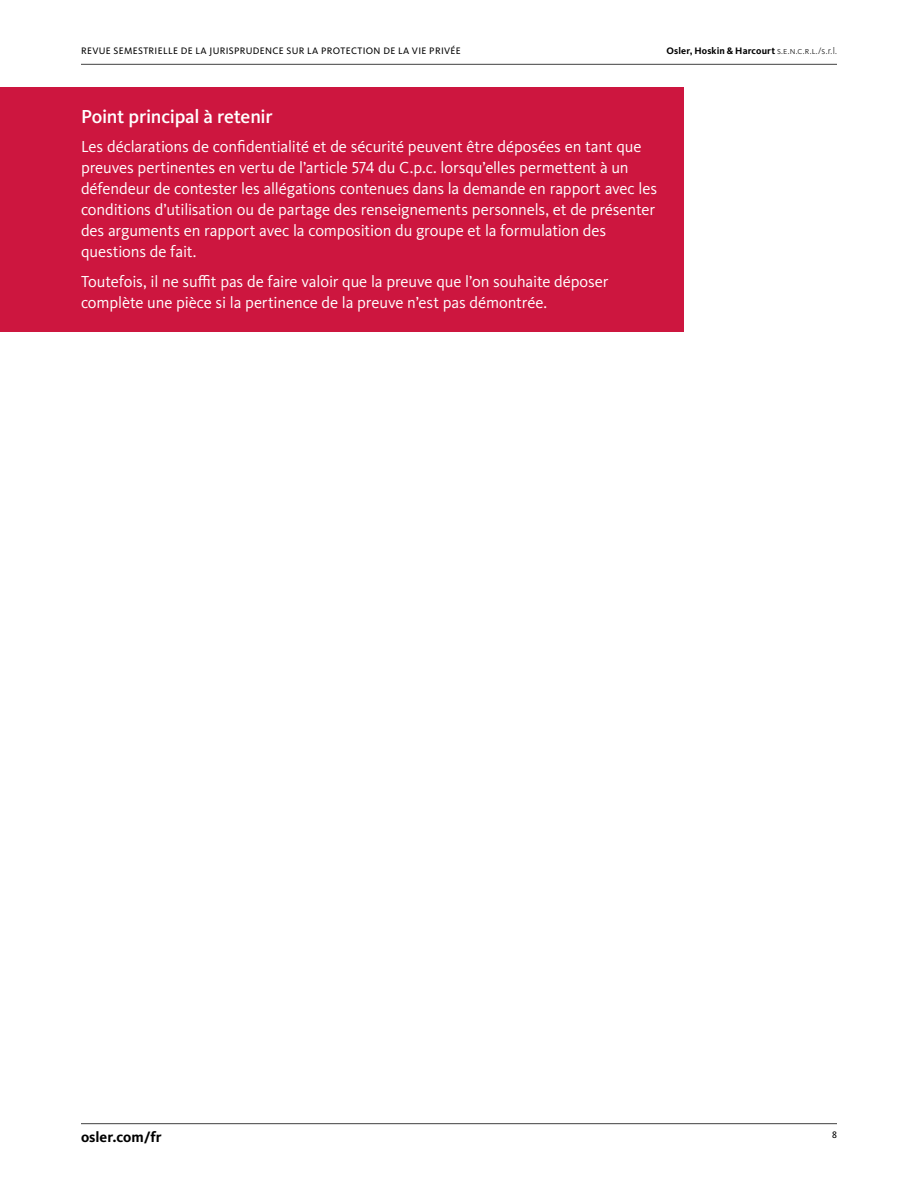
<style>
.page{position:relative;width:918px;height:1188px;background:#fff}
.page>*{position:absolute;margin:0;border:0;box-sizing:border-box;transform-origin:0 0}
.Key_Takeaway_header{font:500 19.5px "Kievit Pro";letter-spacing:-.015em;color:#fff}
.Key_Takeaway_copy{font:16.5px/21px "Kievit Pro";letter-spacing:-.01em;color:#fff}
.t1{font:700 15px "Kievit Pro";color:#000}
.t2{font:9.75px "Kievit Pro";letter-spacing:.035em;color:#000}
.t3{font:700 9.75px "Kievit Pro";letter-spacing:.015em;color:#000}
.s1{font-weight:300}
</style>
<div class="page">
<hr style="left:81px;top:1123px;width:756px;height:1px;background:#414141">
<hr style="left:81px;top:64px;width:756px;height:1px;background:#414141">
<div style="left:0;top:88px;width:683px;height:53px;background:#cd163f"></div>
<div style="left:0;top:140px;width:683px;height:142px;background:#cd163f"></div>
<div style="left:0;top:275px;width:683px;height:57px;background:#cd163f"></div>
<p class="t2" style="left:81px;top:45px;width:381px">REVUE SEMESTRIELLE DE LA JURISPRUDENCE SUR LA PROTECTION DE LA VIE PRIVÉE</p>
<p class="t3" style="left:666px;top:45px;width:172px">Osler, Hoskin &amp; Harcourt <span class="s1">s.e.n.c.r.l./s.r.l.</span></p>
<p class="Key_Takeaway_header" style="left:81px;top:105px;width:193px">Point principal à retenir</p>
<p class="Key_Takeaway_copy" style="left:81px;top:136px;width:578px">Les déclarations de confidentialité et de sécurité peuvent être déposées en tant que preuves pertinentes en vertu de l’article 574 du C.p.c. lorsqu’elles permettent à un défendeur de contester les allégations contenues dans la demande en rapport avec les conditions d’utilisation ou de partage des renseignements personnels, et de présenter des arguments en rapport avec la composition du groupe et la formulation des questions de fait.</p>
<p class="Key_Takeaway_copy" style="left:81px;top:271px;width:529px">Toutefois, il ne suffit pas de faire valoir que la preuve que l’on souhaite déposer complète une pièce si la pertinence de la preuve n’est pas démontrée.</p>
<p class="t1" style="left:81px;top:1128px;width:82px">osler.com/fr</p>
<p class="t2" style="left:832px;top:1129px;width:6px">8</p>
</div>
